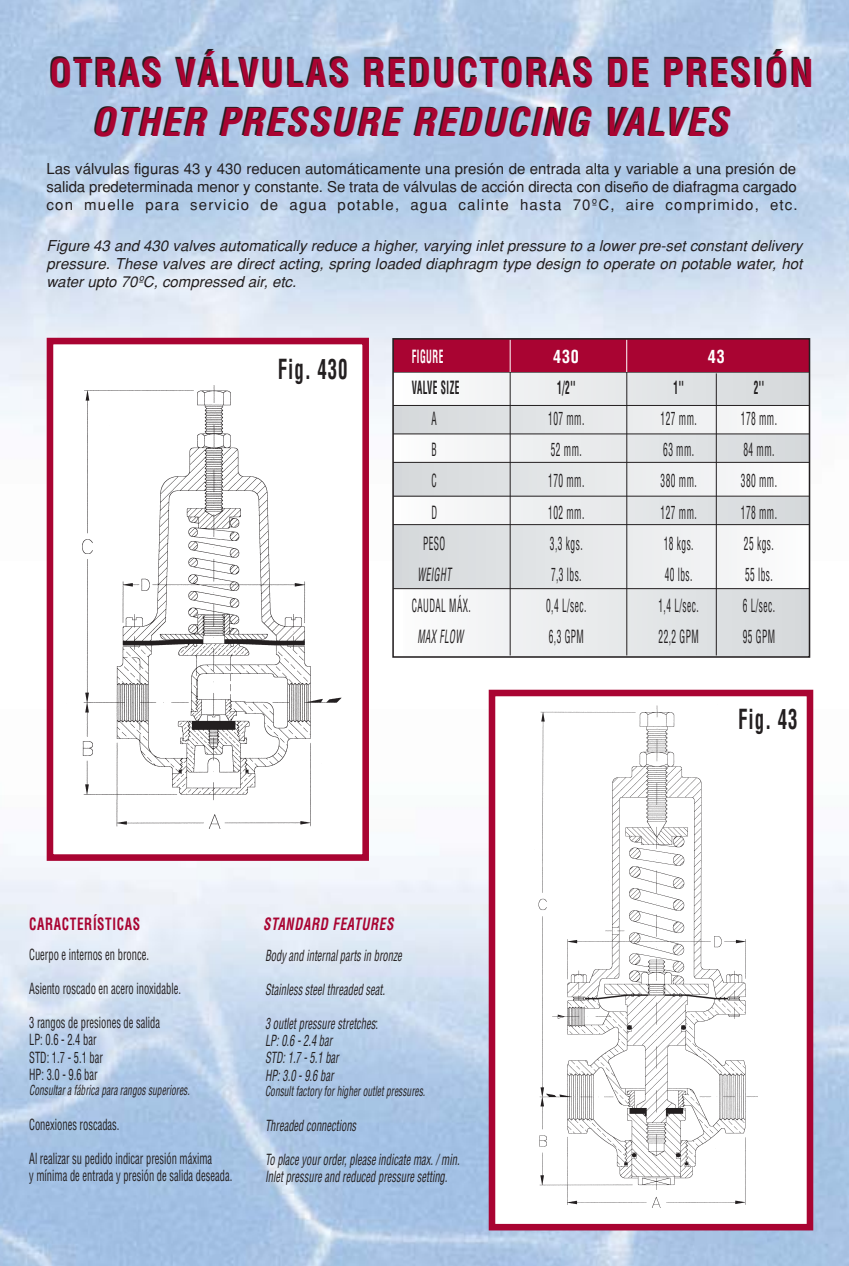
<style>
.page{position:relative;width:849px;height:1266px;background:#fff}
.page>*{position:absolute;margin:0;border:0;box-sizing:border-box;transform-origin:0 0}
.t1{font:700 condensed 37.5px/49.8px "Helvetica";letter-spacing:.05em;color:#a90432}
.t2{font:700 condensed 27px "Helvetica";letter-spacing:.05em;color:#231f20;scale:.7 1}
.t3{font:condensed 17.85px "Helvetica";letter-spacing:.05em;color:#221f20;scale:.53 1}
.t4{font:700 condensed 17.85px "Helvetica";letter-spacing:.05em;color:#221f20;scale:.53 1}
.t5{font:700 condensed 17.85px "Helvetica";letter-spacing:.05em;color:#fff;scale:.53 1}
.t6{font:700 condensed 17.85px "Helvetica";letter-spacing:.05em;color:#fff;scale:.91 1}
.t7{font:italic 700 condensed 16.5px "Helvetica";color:#a90432;scale:.8 1}
.t8{font:700 condensed 16.5px "Helvetica";letter-spacing:.05em;color:#a90432;scale:.8 1}
.t9{font:15px/18px "Helvetica";letter-spacing:.08em;color:#231f20;text-align:justify}
.t10{font:italic 15px/18px "Helvetica";color:#231f20;text-align:justify}
.t11{font:condensed 15px/17.1px "Helvetica";color:#231f20;scale:.7 1}
.t12{font:italic condensed 15px/17.1px "Helvetica";color:#231f20;scale:.7 1}
.t13{font:italic condensed 13.5px "Helvetica";color:#231f20;scale:.7 1}
.s1{font-style:italic}
.s2{font-style:normal}
</style>
<div class="page">
<img style="left:0;top:709px;width:849px;height:557px">
<div style="left:492px;top:693px;width:318px;height:534px;background:#fff"></div>
<img style="left:538px;top:705px;width:220px;height:503px">
<div style="left:489px;top:690px;width:324px;height:540px;border:7px solid #a90432"></div>
<div style="left:47px;top:338px;width:322px;height:523px;background:#fff;border:7px solid #a90432"></div>
<div style="left:801px;top:588px;width:9px;height:69px;background:#d4d7da"></div>
<div style="left:402px;top:588px;width:399px;height:69px;background:linear-gradient(to right,#fbfbfc,#d5d9db)"></div>
<div style="left:393px;top:588px;width:10px;height:69px;background:#fff"></div>
<div style="left:393px;top:525px;width:9px;height:63px;background:#d4d7da"></div>
<div style="left:402px;top:525px;width:408px;height:63px;background:linear-gradient(to right,#d4d8db,#fcfcfc)"></div>
<div style="left:801px;top:496px;width:9px;height:29px;background:#d4d7da"></div>
<div style="left:393px;top:496px;width:408px;height:29px;background:linear-gradient(to right,#fbfbfc,#d4d7da)"></div>
<div style="left:393px;top:462px;width:9px;height:34px;background:#d4d7da"></div>
<div style="left:402px;top:462px;width:399px;height:34px;background:linear-gradient(to right,#d5d8db,#fbfbfc)"></div>
<div style="left:800px;top:462px;width:10px;height:34px;background:#fff"></div>
<div style="left:801px;top:434px;width:9px;height:28px;background:#d4d7da"></div>
<div style="left:393px;top:434px;width:408px;height:28px;background:linear-gradient(to right,#fbfbfc,#d4d7da)"></div>
<div style="left:393px;top:405px;width:9px;height:29px;background:#d4d7da"></div>
<div style="left:402px;top:405px;width:408px;height:29px;background:linear-gradient(to right,#d4d8db,#fcfcfc)"></div>
<div style="left:801px;top:372px;width:9px;height:33px;background:#d4d7da"></div>
<div style="left:545px;top:372px;width:256px;height:33px;background:#e0e3e5"></div>
<div style="left:393px;top:372px;width:152px;height:33px;background:#f5f6f6"></div>
<hr style="left:393px;top:405px;width:417px;height:1px;background:#231f20">
<hr style="left:510px;top:340px;width:1px;height:315px;background:#231f20">
<hr style="left:626px;top:340px;width:1px;height:315px;background:#231f20">
<hr style="left:393px;top:434px;width:417px;height:1px;background:#231f20">
<hr style="left:393px;top:462px;width:417px;height:1px;background:#231f20">
<hr style="left:393px;top:496px;width:417px;height:1px;background:#231f20">
<hr style="left:393px;top:524px;width:417px;height:1px;background:#231f20">
<hr style="left:393px;top:588px;width:417px;height:1px;background:#231f20">
<hr style="left:393px;top:372px;width:417px;height:1px;background:#231f20">
<hr style="left:716px;top:373px;width:1px;height:282px;background:#231f20">
<div style="left:393px;top:339px;width:417px;height:33px;background:#a90432"></div>
<hr style="left:510px;top:340px;width:1px;height:32px;background:#fff">
<hr style="left:626px;top:340px;width:1px;height:32px;background:#fff">
<div style="left:392px;top:338px;width:418px;height:320px;border:2px solid #231f20"></div>
<img style="left:82px;top:386px;width:260px;height:443px">
<p class="t1" style="left:92px;top:51px;width:723px;text-indent:-43px">OTRAS VÁLVULAS REDUCTORAS DE PRESIÓN<br><span class="s1">OTHER PRESSURE REDUCING VALVES</span></p>
<p class="t9" style="left:46px;top:162px;width:753px">Las válvulas figuras 43 y 430 reducen automáticamente una presión de entrada alta y variable a una presión de salida predeterminada menor y constante. Se trata de válvulas de acción directa con diseño de diafragma cargado con muelle para servicio de agua potable, agua calinte hasta 70ºC, aire comprimido, etc.</p>
<p class="t10" style="left:46px;top:238px;width:757px">Figure 43 and 430 valves automatically reduce a higher, varying inlet pressure to a lower pre-set constant delivery pressure. These valves are direct acting, spring loaded diaphragm type design to operate on potable water, hot water upto 70ºC, compressed air, etc.</p>
<p class="t2" style="left:278px;top:359px;width:101px">Fig. 430</p>
<p class="t5" style="left:412px;top:350px;width:61px">FIGURE</p>
<p class="t6" style="left:553px;top:350px;width:30px">430</p>
<p class="t6" style="left:708px;top:350px;width:20px">43</p>
<p class="t4" style="left:412px;top:381px;width:92px">VALVE SIZE</p>
<p class="t4" style="left:557px;top:381px;width:37px">1/2''</p>
<p class="t4" style="left:674px;top:381px;width:21px">1''</p>
<p class="t4" style="left:754px;top:381px;width:21px">2''</p>
<p class="t3" style="left:431px;top:412px;width:11px">A</p>
<p class="t3" style="left:548px;top:412px;width:70px">107 mm.</p>
<p class="t3" style="left:661px;top:412px;width:70px">127 mm.</p>
<p class="t3" style="left:741px;top:412px;width:70px">178 mm.</p>
<p class="t3" style="left:431px;top:443px;width:11px">B</p>
<p class="t3" style="left:551px;top:443px;width:60px">52 mm.</p>
<p class="t3" style="left:663px;top:443px;width:60px">63 mm.</p>
<p class="t3" style="left:743px;top:443px;width:60px">84 mm.</p>
<p class="t3" style="left:431px;top:474px;width:11px">C</p>
<p class="t3" style="left:548px;top:474px;width:70px">170 mm.</p>
<p class="t3" style="left:661px;top:474px;width:70px">380 mm.</p>
<p class="t3" style="left:741px;top:474px;width:70px">380 mm.</p>
<p class="t3" style="left:431px;top:505px;width:12px">D</p>
<p class="t3" style="left:548px;top:505px;width:70px">102 mm.</p>
<p class="t3" style="left:661px;top:505px;width:70px">127 mm.</p>
<p class="t3" style="left:741px;top:505px;width:70px">178 mm.</p>
<p class="t3" style="left:423px;top:536px;width:44px">PESO</p>
<p class="t3" style="left:550px;top:536px;width:63px">3,3 kgs.</p>
<p class="t3" style="left:664px;top:536px;width:58px">18 kgs.</p>
<p class="t3" style="left:744px;top:536px;width:58px">25 kgs.</p>
<p class="t3" style="left:417px;top:567px;width:65px">WEIGHT</p>
<p class="t3" style="left:551px;top:567px;width:59px">7,3 lbs.</p>
<p class="t3" style="left:665px;top:567px;width:54px">40 lbs.</p>
<p class="t3" style="left:745px;top:567px;width:54px">55 lbs.</p>
<p class="t3" style="left:412px;top:598px;width:113px">CAUDAL MÁX.</p>
<p class="t3" style="left:546px;top:598px;width:78px">0,4 L/sec.</p>
<p class="t3" style="left:658px;top:598px;width:78px">1,4 L/sec.</p>
<p class="t3" style="left:743px;top:598px;width:63px">6 L/sec.</p>
<p class="t3" style="left:417px;top:629px;width:88px">MAX FLOW</p>
<p class="t3" style="left:549px;top:629px;width:68px">6,3 GPM</p>
<p class="t3" style="left:659px;top:629px;width:78px">22,2 GPM</p>
<p class="t3" style="left:743px;top:629px;width:63px">95 GPM</p>
<p class="t2" style="left:738px;top:708px;width:86px">Fig. 43</p>
<p class="t8" style="left:29px;top:918px;width:140px">CARACTERÍSTICAS</p>
<p class="t7" style="left:263px;top:918px;width:168px">STANDARD FEATURES</p>
<p class="t11" style="left:29px;top:947px;width:173px">Cuerpo e internos en bronce.</p>
<p class="t11" style="left:29px;top:981px;width:218px">Asiento roscado en acero inoxidable.</p>
<p class="t11" style="left:29px;top:1016px;width:188px">3 rangos de presiones de salida<br>LP: 0.6 - 2.4 bar<br>STD: 1.7 - 5.1 bar<br>HP: 3.0 - 9.6 bar</p>
<p class="t13" style="left:29px;top:1085px;width:234px">Consultara fábrica para rangos superiores.</p>
<p class="t11" style="left:29px;top:1117px;width:131px">Conexiones roscadas.</p>
<p class="t11" style="left:29px;top:1151px;width:292px">Al realizar su pedido indicar presión máxima<br>y mínima de entrada y presión de salida deseada.</p>
<p class="t12" style="left:265px;top:948px;width:200px">Body and internalparts in bronze</p>
<p class="t12" style="left:265px;top:982px;width:176px">Stainless steelthreaded seat.</p>
<p class="t12" style="left:265px;top:1016px;width:163px">3 outletpressure stretches<span class="s2">:<br></span>LP:0.6 -2.4 bar<br>STD:1.7 -5.1 bar<br>HP:3.0 -9.6 bar</p>
<p class="t13" style="left:265px;top:1086px;width:233px">Consultfactory forhigheroutletpressures.</p>
<p class="t12" style="left:265px;top:1118px;width:135px">Threaded connections</p>
<p class="t12" style="left:265px;top:1152px;width:283px">To place yourorder,please indicate max./ min.<br>Inletpressure and reduced pressure setting.</p>
</div>
